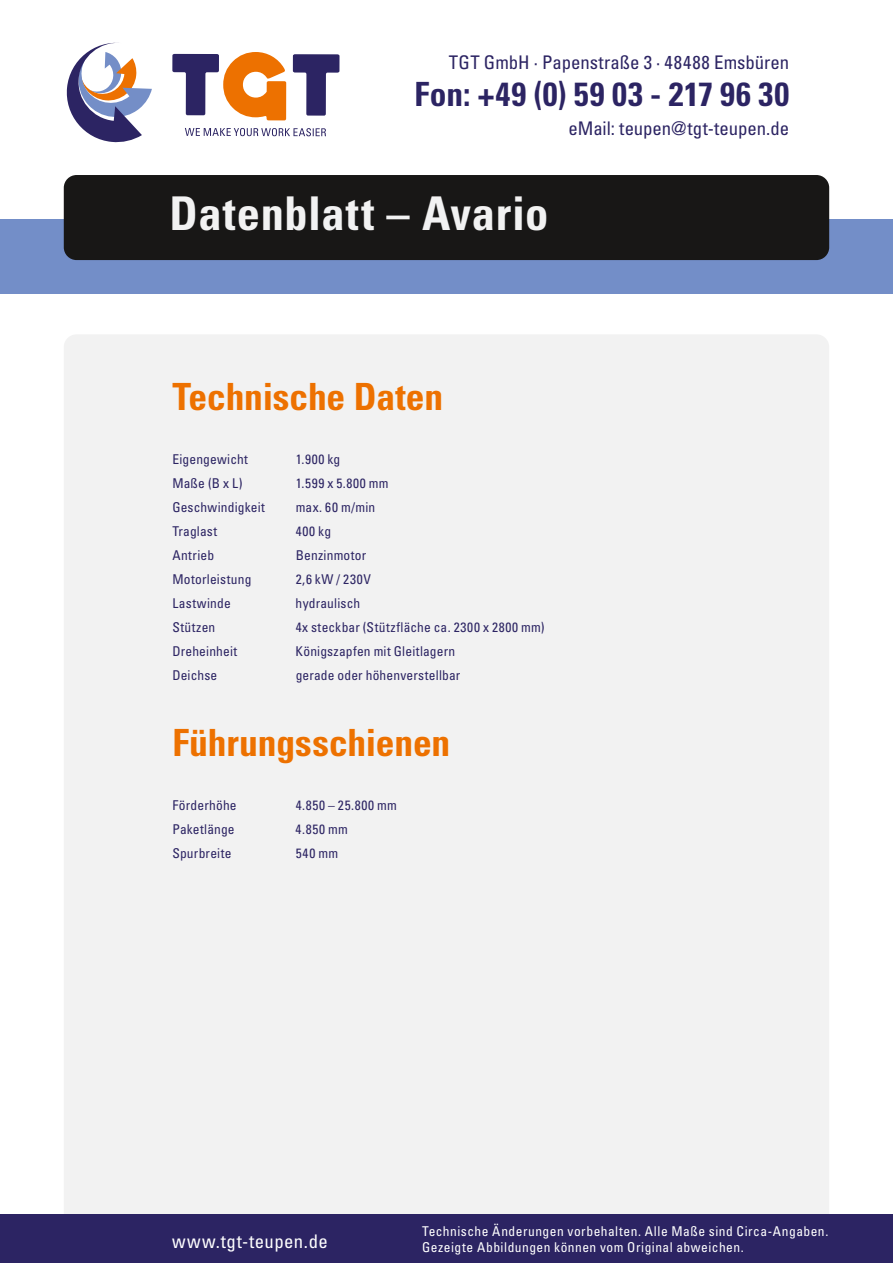
<style>
.page{position:relative;width:893px;height:1263px;background:#fff}
.page>*{position:absolute;margin:0;border:0;box-sizing:border-box;transform-origin:0 0}
.t1{font:700 condensed 46.5px "Univers";letter-spacing:.015em;color:#f2f2f2}
.t2{font:700 condensed 37.5px "Univers";letter-spacing:-.005em;color:#ed7100}
.t3{font:700 condensed 33.45px "Univers";letter-spacing:.03em;color:#2c2463}
.t4{font:condensed 18.75px "Univers";letter-spacing:-.005em;color:#2c2463}
.t5{font:condensed 18.75px "Univers";letter-spacing:.03em;color:#fff}
.t6{font:condensed 13.5px "Univers";letter-spacing:.015em;color:#2c2463}
.t7{font:condensed 13.5px/16.5px "Univers";letter-spacing:.035em;color:#fff}
.t8{font:condensed 13.5px "Univers";letter-spacing:.055em;color:#2c2463}
.t9{font:condensed 13.5px "Univers";letter-spacing:.035em;color:#2c2463}
</style>
<div class="page">
<div style="left:64px;top:335px;width:765px;height:879px;background:#f2f2f2"></div>
<div style="left:0;top:219px;width:893px;height:74px;background:#738ec8"></div>
<div style="left:0;top:1214px;width:893px;height:49px;background:#2c2463"></div>
<svg style="left:66px;top:42px;width:86px;height:101px"></svg>
<svg style="left:172px;top:52px;width:114px;height:68px"></svg>
<svg style="left:293px;top:54px;width:46px;height:62px"></svg>
<svg style="left:185px;top:128px;width:141px;height:8px"></svg>
<div style="left:64px;top:175px;width:765px;height:85px;background:#181716;border-radius:13px"></div>
<h3 class="t4" style="left:449px;top:50px;width:342px">TGT GmbH · Papenstraße 3 · 48488 Emsbüren</h3>
<h3 class="t3" style="left:414px;top:74px;width:376px">Fon: +49 (0) 59 03 - 217 96 30</h3>
<h3 class="t4" style="left:568px;top:117px;width:222px">eMail: teupen@tgt-teupen.de</h3>
<h1 class="t1" style="left:170px;top:185px;width:381px">Datenblatt – Avario</h1>
<h2 class="t2" style="left:172px;top:374px;width:272px">Technische Daten</h2>
<p class="t6" style="left:172px;top:451px;width:77px">Eigengewicht</p>
<p class="t6" style="left:296px;top:451px;width:46px">1.900 kg</p>
<p class="t6" style="left:172px;top:475px;width:72px">Maße (B x L)</p>
<p class="t6" style="left:296px;top:475px;width:95px">1.599 x 5.800 mm</p>
<p class="t6" style="left:172px;top:499px;width:94px">Geschwindigkeit</p>
<p class="t6" style="left:296px;top:499px;width:81px">max. 60 m/min</p>
<p class="t6" style="left:172px;top:523px;width:46px">Traglast</p>
<p class="t6" style="left:296px;top:523px;width:37px">400 kg</p>
<p class="t6" style="left:172px;top:547px;width:43px">Antrieb</p>
<p class="t6" style="left:296px;top:547px;width:72px">Benzinmotor</p>
<p class="t6" style="left:172px;top:571px;width:81px">Motorleistung</p>
<p class="t6" style="left:296px;top:571px;width:77px">2,6 kW / 230V</p>
<p class="t6" style="left:172px;top:595px;width:60px">Lastwinde</p>
<p class="t6" style="left:296px;top:595px;width:66px">hydraulisch</p>
<p class="t9" style="left:172px;top:619px;width:44px">Stützen</p>
<p class="t6" style="left:296px;top:619px;width:251px">4x steckbar (Stützfläche ca. 2300 x 2800 mm)</p>
<p class="t6" style="left:172px;top:643px;width:67px">Dreheinheit</p>
<p class="t6" style="left:296px;top:643px;width:161px">Königszapfen mit Gleitlagern</p>
<p class="t6" style="left:172px;top:667px;width:46px">Deichse</p>
<p class="t6" style="left:296px;top:667px;width:166px">gerade oder höhenverstellbar</p>
<h2 class="t2" style="left:172px;top:720px;width:279px">Führungsschienen</h2>
<p class="t6" style="left:172px;top:797px;width:66px">Förderhöhe</p>
<p class="t8" style="left:296px;top:797px;width:103px">4.850 – 25.800 mm</p>
<p class="t6" style="left:172px;top:821px;width:64px">Paketlänge</p>
<p class="t6" style="left:296px;top:821px;width:54px">4.850 mm</p>
<p class="t6" style="left:172px;top:845px;width:61px">Spurbreite</p>
<p class="t6" style="left:296px;top:845px;width:44px">540 mm</p>
<h3 class="t5" style="left:172px;top:1229px;width:157px">www.tgt-teupen.de</h3>
<p class="t7" style="left:422px;top:1222px;width:408px">Technische Änderungen vorbehalten. Alle Maße sind Circa-Angaben.<br>Gezeigte Abbildungen können vom Original abweichen.</p>
</div>
